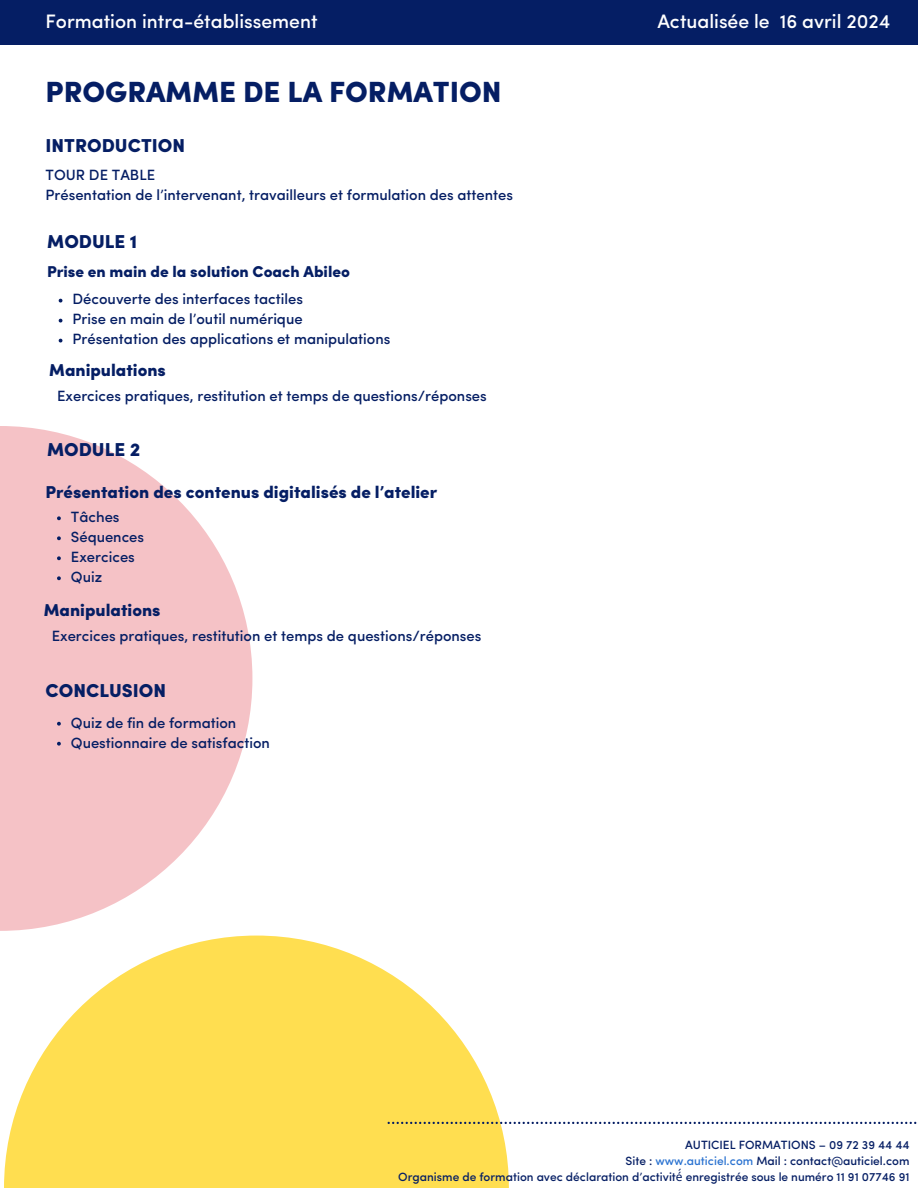
<style>
.page{position:relative;width:918px;height:1188px;background:#fff}
.page>*{position:absolute;margin:0;border:0;box-sizing:border-box;transform-origin:0 0}
.t1{font:900 29.25px "Sofia Pro";color:#051e64}
.t2{font:500 19.5px "Sofia Pro";color:#fff}
.t3{font:900 18.75px "Sofia Pro";color:#051e64}
.t4{font:900 17.25px "Sofia Pro";color:#051e64}
.t5{font:900 15.75px "Sofia Pro";color:#051e64}
.t6{font:500 14.85px/20px "Sofia Pro";color:#051e64}
.t7{font:500 12px "Sofia Pro";color:#051e64}
.s1{color:#2b73d1}
.s2{font-family:"Noto Sans";font-weight:400}
</style>
<div class="page">
<div style="left:0;top:0;width:918px;height:45px;background:#051e64"></div>
<svg style="left:4px;top:936px;width:505px;height:252px;fill:#ffde50"></svg>
<svg style="left:388px;top:1122px;width:528px;height:2px"></svg>
<svg style="left:0;top:426px;width:252px;height:505px;fill:#f5c2c6"></svg>
<svg style="left:59px;top:299px;width:3px;height:4px"></svg>
<svg style="left:59px;top:319px;width:3px;height:4px"></svg>
<svg style="left:59px;top:339px;width:3px;height:4px"></svg>
<svg style="left:57px;top:516px;width:4px;height:4px"></svg>
<svg style="left:57px;top:536px;width:4px;height:4px"></svg>
<svg style="left:57px;top:556px;width:4px;height:4px"></svg>
<svg style="left:57px;top:576px;width:4px;height:4px"></svg>
<svg style="left:57px;top:722px;width:4px;height:4px"></svg>
<svg style="left:57px;top:742px;width:4px;height:4px"></svg>
<h3 class="t2" style="left:46px;top:13px;width:274px">Formation intra-établissement</h3>
<h3 class="t2" style="left:657px;top:13px;width:235px">Actualisée le 16 avril 2024</h3>
<h1 class="t1" style="left:46px;top:80px;width:458px">PROGRAMME DE LA FORMATION</h1>
<p class="t3" style="left:46px;top:137px;width:141px">INTRODUCTION</p>
<h4 class="t6" style="left:46px;top:166px;width:469px">TOUR DE TABLE<br>Présentation de l’intervenant, travailleurs et formulation des attentes</h4>
<h5 class="t3" style="left:47px;top:234px;width:92px">MODULE 1</h5>
<h2 class="t5" style="left:47px;top:265px;width:304px">Prise en main de la solution Coach Abileo</h2>
<p class="t6" style="left:73px;top:291px;width:232px">Découverte des interfaces tactiles</p>
<p class="t6" style="left:73px;top:311px;width:232px">Prise en main de l’outil numérique</p>
<h4 class="t6" style="left:73px;top:331px;width:319px">Présentation des applications et manipulations</h4>
<p class="t4" style="left:49px;top:363px;width:118px">Manipulations</p>
<p class="t6" style="left:57px;top:387px;width:431px">Exercices pratiques, restitution et temps de questions/réponses</p>
<h4 class="t3" style="left:47px;top:442px;width:95px">MODULE 2</h4>
<h6 class="t4" style="left:46px;top:485px;width:393px">Présentation des contenus digitalisés de l’atelier</h6>
<p class="t6" style="left:71px;top:508px;width:50px">Tâches</p>
<p class="t6" style="left:71px;top:528px;width:75px">Séquences</p>
<p class="t6" style="left:71px;top:548px;width:65px">Exercices</p>
<p class="t6" style="left:71px;top:568px;width:33px">Quiz</p>
<p class="t4" style="left:44px;top:603px;width:118px">Manipulations</p>
<p class="t6" style="left:52px;top:627px;width:431px">Exercices pratiques, restitution et temps de questions/réponses</p>
<h4 class="t3" style="left:46px;top:683px;width:122px">CONCLUSION</h4>
<h5 class="t6" style="left:71px;top:714px;width:167px">Quiz de fin de formation</h5>
<h2 class="t6" style="left:71px;top:734px;width:201px">Questionnaire de satisfaction</h2>
<h2 class="t7" style="left:685px;top:1140px;width:226px">AUTICIEL FORMATIONS – 09 72 39 44 44</h2>
<h5 class="t7" style="left:626px;top:1156px;width:285px">Site : <span class="s1">www.auticiel.com</span> Mail : contact@auticiel.com</h5>
<h2 class="t7" style="left:398px;top:1172px;width:513px">Organisme de formation avec déclaration d’activit<span class="s2">é́</span> enregistrée sous le numéro 11 91 07746 91</h2>
</div>
